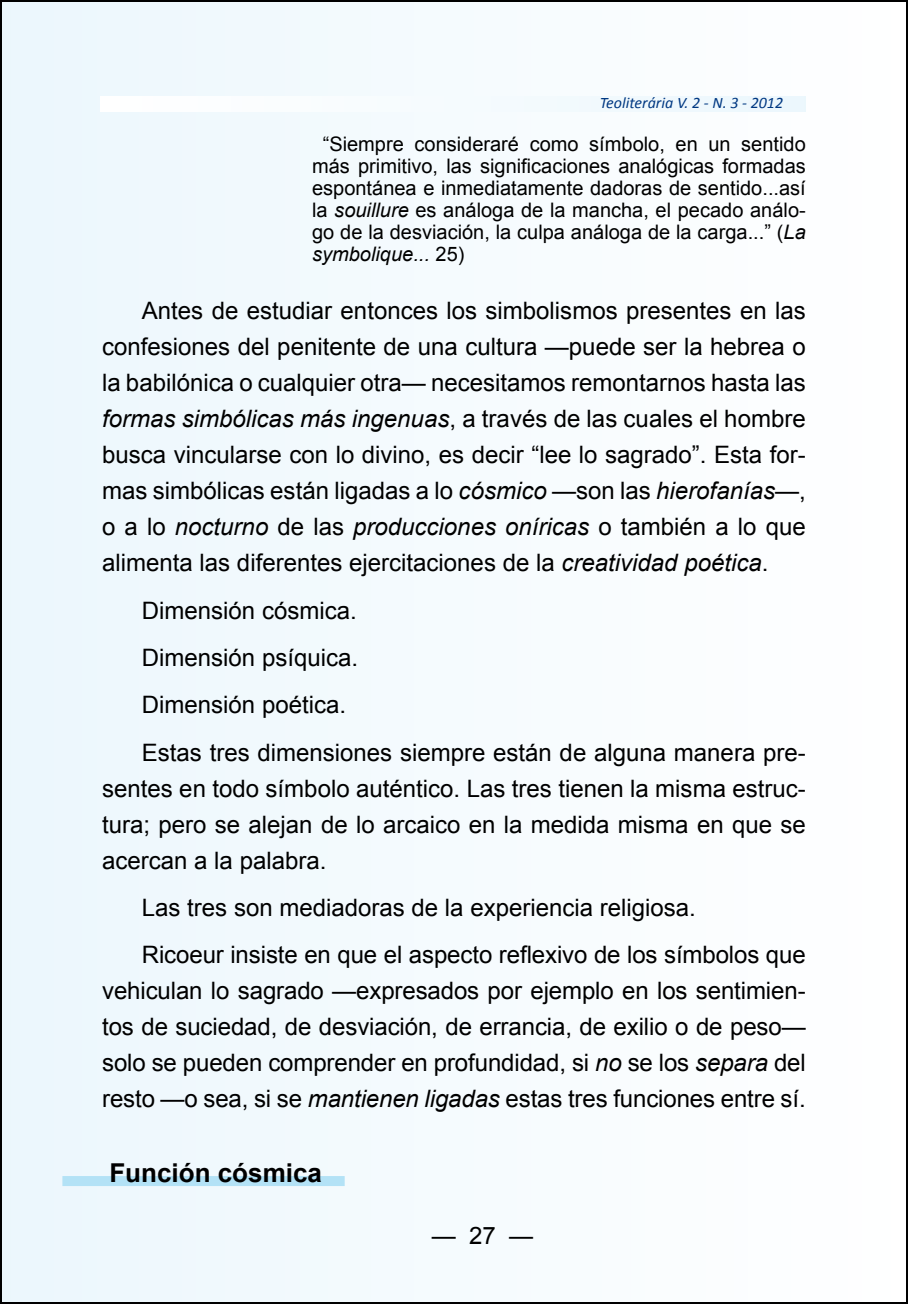
<style>
.page{position:relative;width:908px;height:1304px;background:#fff}
.page>*{position:absolute;margin:0;border:0;box-sizing:border-box;transform-origin:0 0}
.t1{font:700 26px "Arial";color:#000}
.t2{font:24px/36px "Arial";color:#000;text-align:justify}
.t3{font:20px/22px "Arial";color:#000;text-align:justify}
.t4{font:italic 16px "Calibri";color:#003882}
.s1{font-style:italic}
</style>
<div class="page">
<div style="left:1px;top:1px;width:905px;height:1302px;background:#f5fbfe"></div>
<div style="left:62px;top:1176px;width:282px;height:10px;background:#b3e2f6"></div>
<p class="t4" style="left:599px;top:93px;width:185px">Teoliterária V. 2 - N. 3 - 2012</p>
<p class="t3" style="left:312px;top:133px;width:495px;text-indent:11px">“Siempre consideraré como símbolo, en un sentido más primitivo, las significaciones analógicas formadas espontánea e inmediatamente dadoras de sentido...así la <span class="s1">souillure</span> es análoga de la mancha, el pecado análo&shy;go de la desviación, la culpa análoga de la carga...” (<span class="s1">La symbolique...</span> 25)</p>
<p class="t2" style="left:102px;top:293px;width:705px;text-indent:40px">Antes de estudiar entonces los simbolismos presentes en las confesiones del penitente de una cultura —puede ser la hebrea o la babilónica o cualquier otra— necesitamos remontarnos hasta las <span class="s1">formas simbólicas más ingenuas</span>, a través de las cuales el hombre busca vincularse con lo divino, es decir “lee lo sagrado”. Esta for&shy;mas simbólicas están ligadas a lo <span class="s1">cósmico</span> —son las <span class="s1">hierofanías</span>—, o a lo <span class="s1">nocturno</span> de las <span class="s1">producciones oníricas</span> o también a lo que alimenta las diferentes ejercitaciones de la <span class="s1">creatividad poética</span>.</p>
<p class="t2" style="left:142px;top:587px;width:665px;line-height:47.4px;text-align:left">Dimensión cósmica.<br>Dimensión psíquica.<br>Dimensión poética.<br>Estas tres dimensiones siempre están de alguna manera pre-</p>
<p class="t2" style="left:102px;top:770px;width:705px">sentes en todo símbolo auténtico. Las tres tienen la misma estruc&shy;tura; pero se alejan de lo arcaico en la medida misma en que se acercan a la palabra.</p>
<p class="t2" style="left:142px;top:884px;width:665px;line-height:47.4px">Las tres son mediadoras de la experiencia religiosa.<br>Ricoeur insiste en que el aspecto reflexivo de los símbolos que</p>
<p class="t2" style="left:102px;top:973px;width:704px">vehiculan lo sagrado —expresados por ejemplo en los sentimien&shy;tos de suciedad, de desviación, de errancia, de exilio o de peso— solo se pueden comprender en profundidad, si <span class="s1">no</span> se los <span class="s1">separa</span> del resto —o sea, si se <span class="s1">mantienen ligadas</span> estas tres funciones entre sí.</p>
<p class="t1" style="left:109px;top:1155px;width:214px">Función cósmica</p>
<p class="t2" style="left:431px;top:1217px;width:103px">— 27 —</p>
</div>
